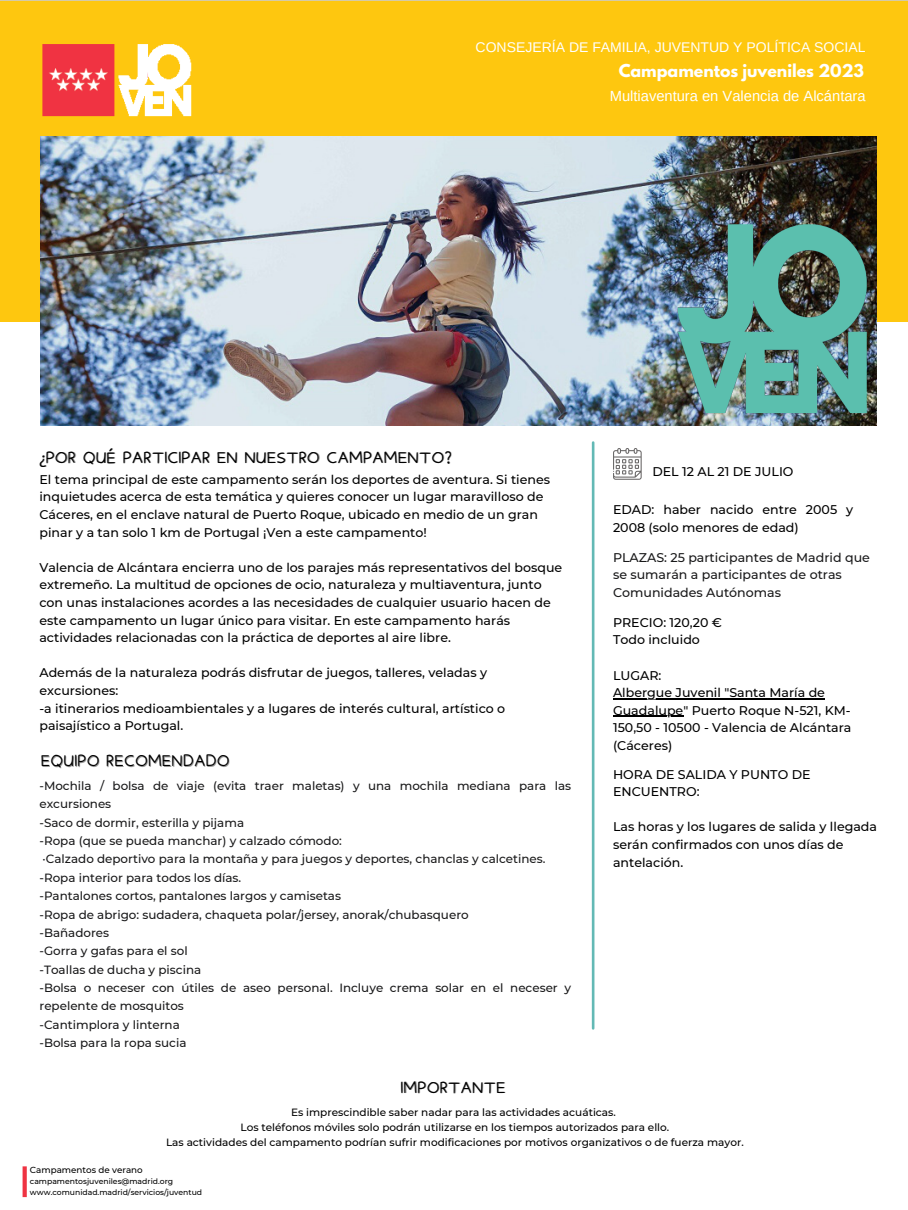
<style>
.page{position:relative;width:908px;height:1210px;background:#fff}
.page>*{position:absolute;margin:0;border:0;box-sizing:border-box;transform-origin:0 0}
.t1{font:15.75px "Irene Florentina";letter-spacing:-.075em;color:#000}
.t2{font:700 15.75px "League Spartan";color:#fff}
.t3{font:14.7px "Arimo";color:#fff}
.t4{font:14px "Arimo";color:#fff}
.t5{font:500 12.6px/17.6px "Montserrat";color:#000}
.t6{font:500 12.6px/17.6px "Montserrat";color:#19191a}
.t7{font:500 11.9px/18.4px "Montserrat";color:#19191a}
.t8{font:500 10.5px/14.7px "Montserrat";color:#000;text-align:center}
.t9{font:500 8.75px "Montserrat";color:#000}
.t10{font:500 7.7px/10.8px "Montserrat";color:#000}
.s1{font-family:"Noto Sans"}
</style>
<div class="page">
<svg style="left:613px;top:448px;width:28px;height:32px"></svg>
<hr style="left:591px;top:442px;width:3px;height:586px;background:#63b9b5">
<img style="left:0;top:0;width:907px;height:321px">
<img style="left:40px;top:137px;width:836px;height:288px">
<img style="left:665px;top:216px;width:242px;height:210px">
<hr style="left:613px;top:698px;width:211px;height:1px;background:#000">
<hr style="left:613px;top:715px;width:70px;height:1px;background:#000">
<svg style="left:23px;top:1166px;width:4px;height:31px"></svg>
<p class="t4" style="left:475px;top:39px;width:391px">CONSEJERÍA DE FAMILIA, JUVENTUD Y POLÍTICA SOCIAL</p>
<p class="t2" style="left:618px;top:63px;width:247px">Campamentos juveniles 2023</p>
<p class="t3" style="left:609px;top:88px;width:257px">Multiaventura en Valencia de Alcántara</p>
<p class="t1" style="left:39px;top:447px;width:414px"><span class="s1">¿</span>POR QUÉ PARTICIPAR EN NUESTRO CAMPAMENTO?</p>
<p class="t5" style="left:39px;top:470px;width:512px">El tema principal de este campamento serán los deportes de aventura. Si tienes inquietudes acerca de esta temática y quieres conocer un lugar maravilloso de Cáceres, en el enclave natural de Puerto Roque, ubicado en medio de un gran pinar y a tan solo 1 km de Portugal ¡Ven a este campamento!</p>
<p class="t5" style="left:39px;top:558px;width:524px">Valencia de Alcántara encierra uno de los parajes más representativos del bosque extremeño. La multitud de opciones de ocio, naturaleza y multiaventura, junto con unas instalaciones acordes a las necesidades de cualquier usuario hacen de este campamento un lugar único para visitar. En este campamento harás actividades relacionadas con la práctica de deportes al aire libre.</p>
<p class="t5" style="left:39px;top:664px;width:467px">Además de la naturaleza podrás disfrutar de juegos, talleres, veladas y excursiones:<br>-a itinerarios medioambientales y a lugares de interés cultural, artístico o paisajístico a Portugal.</p>
<p class="t1" style="left:40px;top:751px;width:191px">EQUIPO RECOMENDADO</p>
<p class="t7" style="left:39px;top:776px;width:533px">-Mochila / bolsa de viaje (evita traer maletas) y una mochila mediana para las excursiones<br>-Saco de dormir, esterilla y pijama<br>-Ropa (que se pueda manchar) y calzado cómodo:<br>·Calzado deportivo para la montaña y para juegos y deportes, chanclas y calcetines. -Ropa interior para todos los días.<br>-Pantalones cortos, pantalones largos y camisetas<br>-Ropa de abrigo: sudadera, chaqueta polar/jersey, anorak/chubasquero<br>-Bañadores<br>-Gorra y gafas para el sol<br>-Toallas de ducha y piscina<br>-Bolsa o neceser con útiles de aseo personal. Incluye crema solar en el neceser y repelente de mosquitos<br>-Cantimplora y linterna<br>-Bolsa para la ropa sucia</p>
<p class="t1" style="left:400px;top:1077px;width:108px">IMPORTANTE</p>
<p class="t5" style="left:652px;top:463px;width:143px">DEL 12 AL 21 DE JULIO</p>
<p class="t5" style="left:613px;top:501px;width:242px">EDAD: haber nacido entre 2005 y<br>2008 (solo menores de edad)</p>
<p class="t6" style="left:613px;top:548px;width:258px">PLAZAS: 25 participantes de Madrid que se sumarán a participantes de otras<br>Comunidades Autónomas</p>
<p class="t5" style="left:613px;top:613px;width:110px">PRECIO: 120,20 €<br>Todo incluido</p>
<p class="t5" style="left:613px;top:666px;width:240px">LUGAR:<br>Albergue Juvenil "Santa María de<br>Guadalupe" Puerto Roque N-521, KM-<br>150,50 - 10500 - Valencia de Alcántara (Cáceres)</p>
<p class="t5" style="left:613px;top:765px;width:199px">HORA DE SALIDA Y PUNTO DE<br>ENCUENTRO:</p>
<p class="t5" style="left:613px;top:818px;width:265px">Las horas y los lugares de salida y llegada serán confirmados con unos días de antelación.</p>
<p class="t8" style="left:166px;top:1105px;width:579px">Es imprescindible saber nadar para las actividades acuáticas.<br>Los teléfonos móviles solo podrán utilizarse en los tiempos autorizados para ello.<br>Las actividades del campamento podrían sufrir modificaciones por motivos organizativos o de fuerza mayor.</p>
<p class="t9" style="left:30px;top:1164px;width:114px">Campamentos de verano</p>
<p class="t10" style="left:30px;top:1176px;width:174px">campamentosjuveniles@madrid.org www.comunidad.madrid/servicios/juventud</p>
</div>
